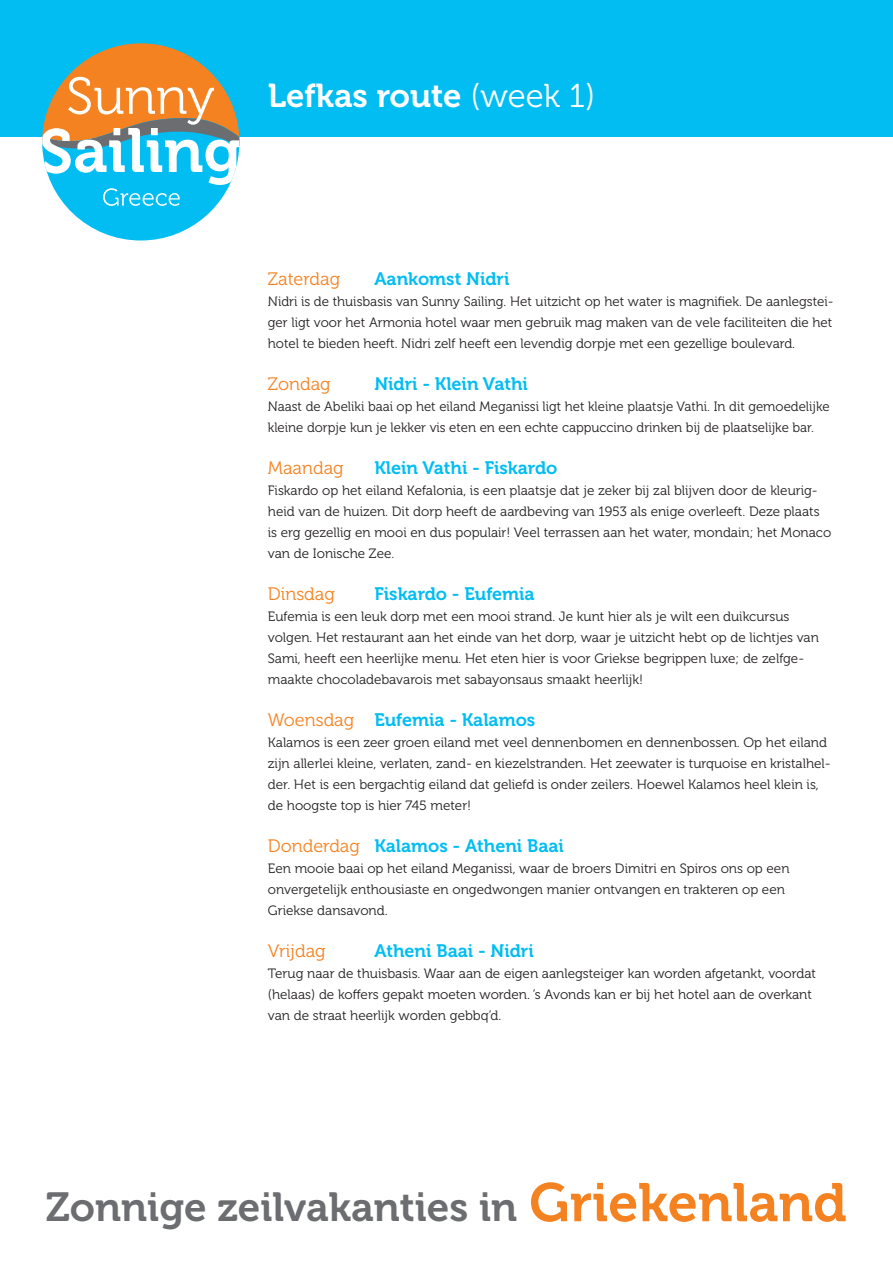
<style>
.page{position:relative;width:893px;height:1263px;background:#fff}
.page>*{position:absolute;margin:0;border:0;box-sizing:border-box;transform-origin:0 0}
.t1{font:40.5px "Museo 700";color:#6c6d70}
.t2{font:33px "Museo 700";color:#fff}
.t3{font:18px "Museo 700";color:#01bdf2}
.t4{font:18px "Museo 300";color:#f58220}
.t5{font:13.5px/21px "Museo 300";color:#231f20}
.s1{font-family:"Museo 300"}
.s2{font-family:"Museo 300";color:#f58220}
.s3{font-size:54px;color:#f58220}
</style>
<div class="page">
<div style="left:0;top:0;width:893px;height:136px;background:#01bdf2"></div>
<svg style="left:42px;top:43px;width:197px;height:198px"></svg>
<p class="t2" style="left:268px;top:77px;width:329px">Lefkas route <span class="s1">(week 1)</span></p>
<p class="t4" style="left:268px;top:269px;width:74px">Zaterdag</p>
<p class="t3" style="left:374px;top:269px;width:136px">Aankomst Nidri</p>
<p class="t5" style="left:268px;top:291px;width:567px;text-align:justify">Nidri is de thuisbasis van Sunny Sailing. Het uitzicht op het water is magnifiek. De aanlegstei&shy;ger ligt voor het Armonia hotel waar men gebruik mag maken van de vele faciliteiten die het hotel te bieden heeft. Nidri zelf heeft een levendig dorpje met een gezellige boulevard.</p>
<p class="t4" style="left:268px;top:374px;width:64px">Zondag</p>
<p class="t3" style="left:374px;top:374px;width:155px">Nidri - Klein Vathi</p>
<p class="t5" style="left:268px;top:396px;width:563px">Naast de Abeliki baai op het eiland Meganissi ligt het kleine plaatsje Vathi. In dit gemoedelijke kleine dorpje kun je lekker vis eten en een echte cappuccino drinken bij de plaatselijke bar.</p>
<p class="t4" style="left:268px;top:458px;width:77px">Maandag</p>
<p class="t3" style="left:374px;top:458px;width:185px">Klein Vathi - Fiskardo</p>
<p class="t5" style="left:268px;top:480px;width:565px">Fiskardo op het eiland Kefalonia, is een plaatsje dat je zeker bij zal blijven door de kleurig&shy;heid van de huizen. Dit dorp heeft de aardbeving van 1953 als enige overleeft. Deze plaats is erg gezellig en mooi en dus populair! Veel terrassen aan het water, mondain; het Monaco van de Ionische Zee.</p>
<p class="t4" style="left:268px;top:584px;width:68px">Dinsdag</p>
<p class="t3" style="left:374px;top:584px;width:162px">Fiskardo - Eufemia</p>
<p class="t5" style="left:268px;top:606px;width:553px">Eufemia is een leuk dorp met een mooi strand. Je kunt hier als je wilt een duikcursus volgen. Het restaurant aan het einde van het dorp, waar je uitzicht hebt op de lichtjes van Sami, heeft een heerlijke menu. Het eten hier is voor Griekse begrippen luxe; de zelfge&shy;maakte chocoladebavarois met sabayonsaus smaakt heerlijk!</p>
<p class="t3" style="left:268px;top:710px;width:269px"><span class="s2">Woensdag</span> Eufemia - Kalamos</p>
<p class="t5" style="left:268px;top:732px;width:564px">Kalamos is een zeer groen eiland met veel dennenbomen en dennenbossen. Op het eiland zijn allerlei kleine, verlaten, zand- en kiezelstranden. Het zeewater is turquoise en kristalhel&shy;der. Het is een bergachtig eiland dat geliefd is onder zeilers. Hoewel Kalamos heel klein is, de hoogste top is hier 745 meter!</p>
<p class="t3" style="left:268px;top:836px;width:298px"><span class="s2">Donderdag</span> Kalamos - Atheni Baai</p>
<p class="t5" style="left:268px;top:858px;width:523px">Een mooie baai op het eiland Meganissi, waar de broers Dimitri en Spiros ons op een</p>
<p class="t5" style="left:268px;top:879px;width:519px">onvergetelijk enthousiaste en ongedwongen manier ontvangen en trakteren op een<br>Griekse dansavond.</p>
<p class="t4" style="left:268px;top:941px;width:59px">Vrijdag</p>
<p class="t3" style="left:374px;top:941px;width:161px">Atheni Baai - Nidri</p>
<p class="t5" style="left:268px;top:963px;width:550px">Terug naar de thuisbasis. Waar aan de eigen aanlegsteiger kan worden afgetankt, voordat (helaas) de koffers gepakt moeten worden. ’s Avonds kan er bij het hotel aan de overkant van de straat heerlijk worden gebbq’d.</p>
<p class="t1" style="left:46px;top:1185px;width:802px">Zonnige zeilvakanties in <span class="s3">Griekenland</span></p>
</div>
